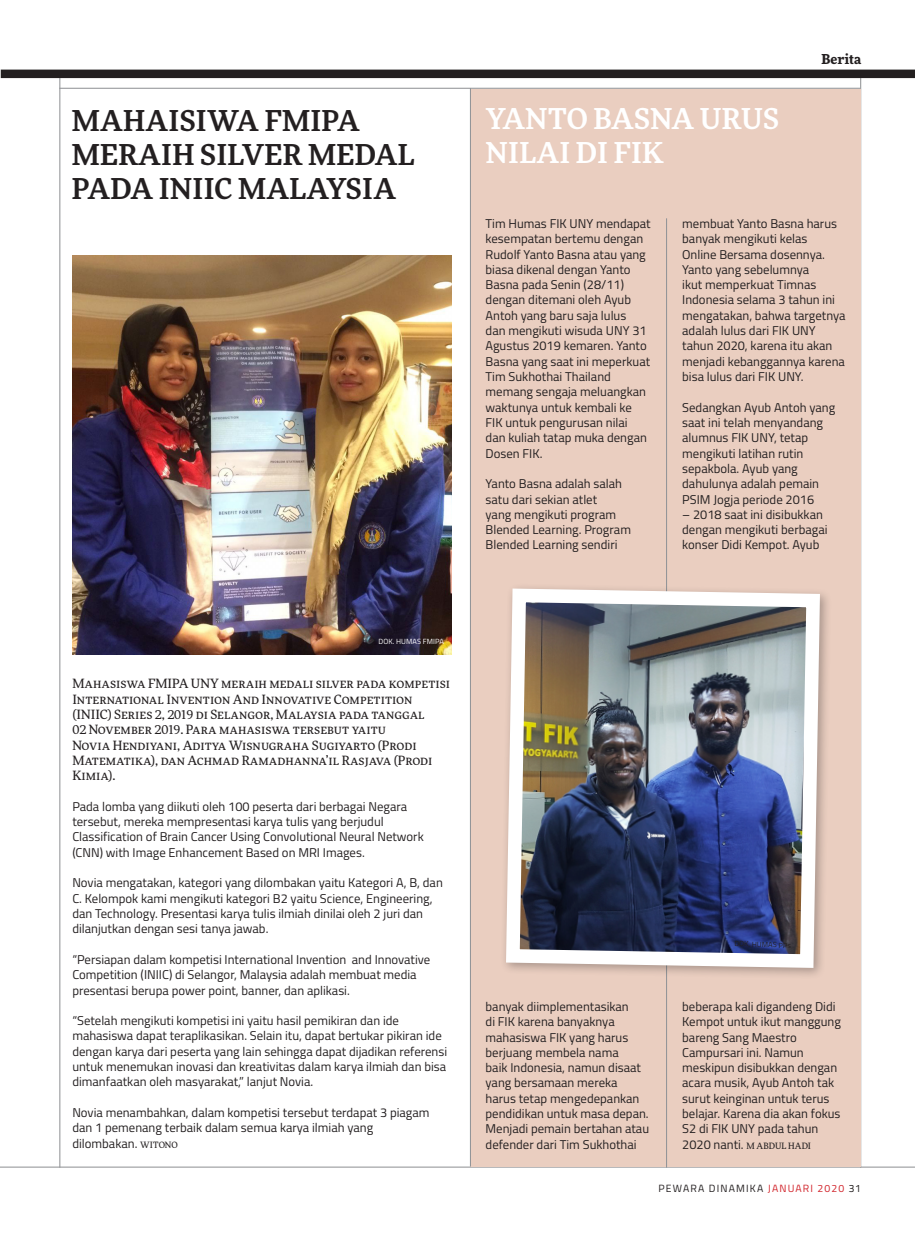
<style>
.page{position:relative;width:915px;height:1234px;background:#fff}
.page>*{position:absolute;margin:0;border:0;box-sizing:border-box;transform-origin:0 0}
.t1{font:500 28.5px/34.2px "More Pro";letter-spacing:.01em;color:#231f20}
.t2{font:500 28.5px/34.2px "More Pro";letter-spacing:.01em;color:#fff}
.t3{font:700 13.5px "More Pro";color:#231f20}
.bt_2{font:12.75px/15.3px "Titillium";color:#231f20}
.bt_2-2{font:12.75px/15.3px "More Pro";color:#231f20}
.t4{font:10.5px "Titillium";letter-spacing:.11em;color:#231f20}
.t5{font:7.5px "Titillium";letter-spacing:.01em;color:#fff}
.t6{font:7.5px "Titillium";color:#231f20}
.s1{font-family:"More Pro";font-size:8.7px}
.s2{color:#d1232a}
.s3{font-family:"Titillium Text 22 L"}
</style>
<div class="page">
<hr style="left:59px;top:74px;width:1px;height:1093px;background:#939598">
<hr style="left:859px;top:74px;width:1px;height:1093px;background:#939598">
<hr style="left:59px;top:88px;width:800px;height:1px;background:#939598">
<hr style="left:0;top:1166px;width:914px;height:1px;background:#939598">
<div style="left:1px;top:70px;width:913px;height:8px;background:#231f20"></div>
<div style="left:470px;top:89px;width:389px;height:1077px;background:#eacec0"></div>
<hr style="left:470px;top:88px;width:1px;height:1078px;background:#939598">
<hr style="left:665px;top:218px;width:1px;height:949px;background:#939598">
<div style="left:500px;top:582px;width:331px;height:397px;background:#e9cdbf"></div>
<img style="left:505px;top:581px;width:321px;height:393px">
<img style="left:73px;top:255px;width:378px;height:399px">
<p class="t1" style="left:72px;top:101px;width:344px">MAHAISIWA FMIPA<br>MERAIH SILVER MEDAL<br>PADA INIIC MALAYSIA</p>
<p class="t5" style="left:378px;top:635px;width:67px">DOK. HUMAS FMIPA</p>
<p class="bt_2-2" style="left:72px;top:675px;width:379px">Mahasiswa FMIPA UNY meraih medali silver pada kompetisi International Invention And Innovative Competition (INIIC) Series 2, 2019 di Selangor, Malaysia pada tanggal<br>02 November 2019. Para mahasiswa tersebut yaitu<br>Novia Hendiyani, Aditya Wisnugraha Sugiyarto (Prodi Matematika), dan Achmad Ramadhanna’il Rasjava (Prodi Kimia).</p>
<p class="bt_2" style="left:72px;top:797px;width:353px">Pada lomba yang diikuti oleh 100 peserta dari berbagai Negara tersebut, mereka mempresentasi karya tulis yang berjudul Classification of Brain Cancer Using Convolutional Neural Network (CNN) with Image Enhancement Based on MRI Images.</p>
<p class="bt_2" style="left:72px;top:874px;width:372px">Novia mengatakan, kategori yang dilombakan yaitu Kategori A, B, dan C. Kelompok kami mengikuti kategori B2 yaitu Science, Engineering, dan Technology. Presentasi karya tulis ilmiah dinilai oleh 2 juri dan dilanjutkan dengan sesi tanya jawab.</p>
<p class="bt_2" style="left:72px;top:950px;width:359px">“Persiapan dalam kompetisi International Invention and Innovative<br>Competition (INIIC) di Selangor, Malaysia adalah membuat media presentasi berupa power point, banner, dan aplikasi.</p>
<p class="bt_2" style="left:72px;top:1012px;width:376px">“Setelah mengikuti kompetisi ini yaitu hasil pemikiran dan ide mahasiswa dapat teraplikasikan. Selain itu, dapat bertukar pikiran ide dengan karya dari peserta yang lain sehingga dapat dijadikan referensi untuk menemukan inovasi dan kreativitas dalam karya ilmiah dan bisa dimanfaatkan oleh masyarakat,” lanjut Novia.</p>
<p class="bt_2" style="left:72px;top:1103px;width:358px">Novia menambahkan, dalam kompetisi tersebut terdapat 3 piagam dan 1 pemenang terbaik dalam semua karya ilmiah yang</p>
<p class="bt_2" style="left:72px;top:1134px;width:107px">dilombakan. <span class="s1">WITONO</span></p>
<p class="t2" style="left:485px;top:100px;width:295px">YANTO BASNA URUS<br>NILAI DI FIK</p>
<p class="t3" style="left:821px;top:49px;width:41px">Berita</p>
<p class="bt_2" style="left:485px;top:215px;width:167px">Tim Humas FIK UNY mendapat kesempatan bertemu dengan<br>Rudolf Yanto Basna atau yang biasa dikenal dengan Yanto<br>Basna pada Senin (28/11) dengan ditemani oleh Ayub<br>Antoh yang baru saja lulus<br>dan mengikuti wisuda UNY 31<br>Agustus 2019 kemaren. Yanto<br>Basna yang saat ini meperkuat<br>Tim Sukhothai Thailand memang sengaja meluangkan waktunya untuk kembali ke<br>FIK untuk pengurusan nilai<br>dan kuliah tatap muka dengan<br>Dosen FIK.</p>
<p class="bt_2" style="left:485px;top:475px;width:147px">Yanto Basna adalah salah satu dari sekian atlet<br>yang mengikuti program<br>Blended Learning. Program<br>Blended Learning sendiri</p>
<p class="bt_2" style="left:682px;top:215px;width:165px">membuat Yanto Basna harus banyak mengikuti kelas<br>Online Bersama dosennya.<br>Yanto yang sebelumnya<br>ikut memperkuat Timnas<br>Indonesia selama 3 tahun ini mengatakan, bahwa targetnya adalah lulus dari FIK UNY tahun 2020, karena itu akan menjadi kebanggannya karena bisa lulus dari FIK UNY.</p>
<p class="bt_2" style="left:682px;top:399px;width:154px">Sedangkan Ayub Antoh yang saat ini telah menyandang alumnus FIK UNY, tetap mengikuti latihan rutin sepakbola. Ayub yang dahulunya adalah pemain<br>PSIM Jogja periode 2016</p>
<p class="bt_2" style="left:682px;top:506px;width:147px">– 2018 saat ini disibukkan dengan mengikuti berbagai konser Didi Kempot. Ayub</p>
<p class="t6" style="left:734px;top:937px;width:58px;rotate:2deg">DOK. HUMAS PPs</p>
<p class="bt_2" style="left:485px;top:997px;width:164px">banyak diimplementasikan<br>di FIK karena banyaknya mahasiswa FIK yang harus berjuang membela nama<br>baik Indonesia, namun disaat yang bersamaan mereka harus tetap mengedepankan pendidikan untuk masa depan.</p>
<p class="bt_2" style="left:485px;top:1120px;width:165px">Menjadi pemain bertahan atau defender dari Tim Sukhothai</p>
<p class="bt_2" style="left:682px;top:997px;width:160px">beberapa kali digandeng Didi<br>Kempot untuk ikut manggung bareng Sang Maestro<br>Campursari ini. Namun meskipun disibukkan dengan acara musik, Ayub Antoh tak surut keinginan untuk terus belajar. Karena dia akan fokus<br>S2 di FIK UNY pada tahun<br>2020 nanti. <span class="s1">M ABDUL HADI</span></p>
<p class="t4" style="left:658px;top:1180px;width:204px">PEWARA DINAMIKA <span class="s2">JANUARI 2020</span> <span class="s3">31</span></p>
</div>
